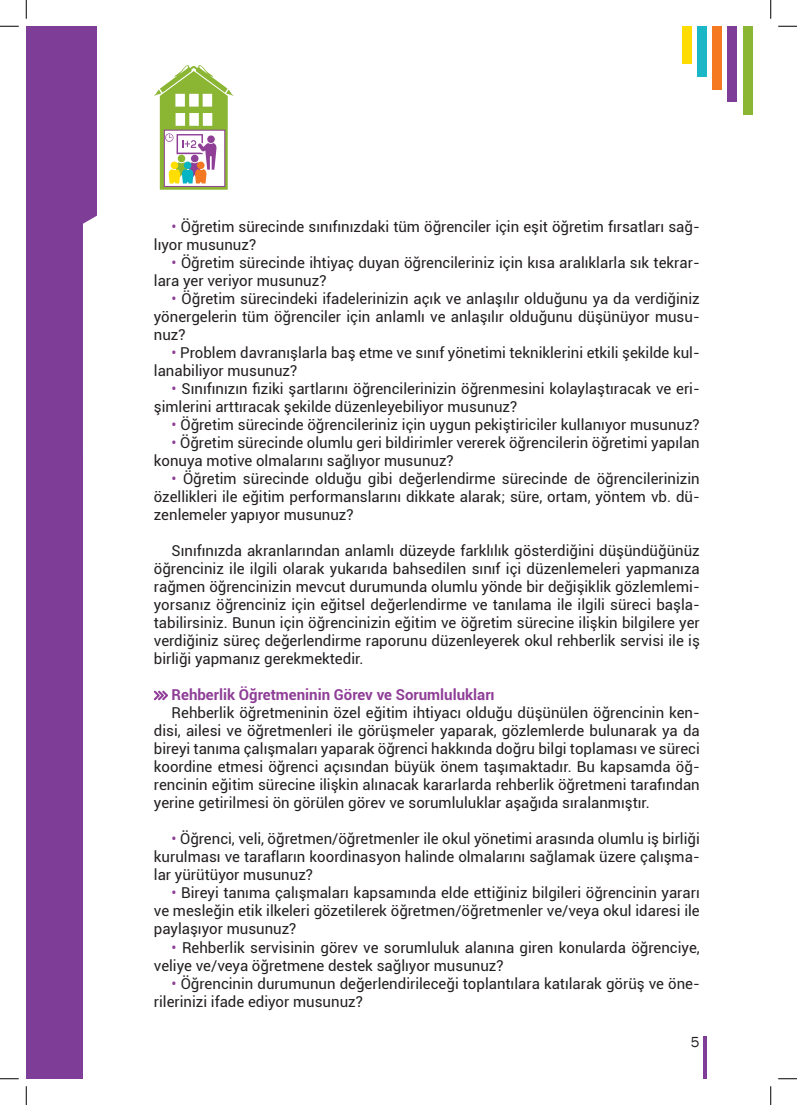
<style>
.page{position:relative;width:797px;height:1105px;background:#fff}
.page>*{position:absolute;margin:0;border:0;box-sizing:border-box;transform-origin:0 0}
.t1{font:15px/18px "Roboto";color:#231f20}
.t2{font:700 15px "Roboto";color:#8f3e97}
.t3{font:15px "Franklin Gothic";color:#231f20}
.s1{color:#8f3e97}
</style>
<div class="page">
<svg style="left:154px;top:691px;width:14px;height:9px"></svg>
<div style="left:26px;top:26px;width:71px;height:1053px;background:#7e3e98"></div>
<div style="left:743px;top:26px;width:9px;height:89px;background:#8ab634"></div>
<div style="left:727px;top:26px;width:10px;height:76px;background:#7e3e98"></div>
<div style="left:712px;top:26px;width:10px;height:64px;background:#f47921"></div>
<div style="left:697px;top:26px;width:9px;height:51px;background:#1cb7c6"></div>
<div style="left:682px;top:26px;width:9px;height:38px;background:#ffdc01"></div>
<div style="left:83px;top:215px;width:14px;height:218px;background:#fff"></div>
<div style="left:83px;top:433px;width:23px;height:646px;background:#fff"></div>
<svg style="left:154px;top:65px;width:79px;height:125px"></svg>
<div style="left:171px;top:162px;width:7px;height:7px;background:#ffde00;border-radius:50%"></div>
<hr style="left:703px;top:1036px;width:4px;height:43px;background:#7e3e98">
<svg style="left:0;top:25px;width:19px;height:2px"></svg>
<svg style="left:778px;top:25px;width:19px;height:2px"></svg>
<svg style="left:0;top:1078px;width:19px;height:1px"></svg>
<svg style="left:778px;top:1078px;width:19px;height:1px"></svg>
<svg style="left:25px;top:0;width:2px;height:19px"></svg>
<svg style="left:25px;top:1086px;width:2px;height:19px"></svg>
<svg style="left:770px;top:0;width:1px;height:19px"></svg>
<svg style="left:770px;top:1086px;width:1px;height:19px"></svg>
<p class="t1" style="left:154px;top:217px;width:547px;text-indent:18px"><span class="s1">•</span> Öğretim sürecinde sınıfınızdaki tüm öğrenciler için eşit öğretim fırsatları sağ&shy;lıyor musunuz?</p>
<p class="t1" style="left:154px;top:253px;width:547px;text-indent:18px"><span class="s1">•</span> Öğretim sürecinde ihtiyaç duyan öğrencileriniz için kısa aralıklarla sık tekrar&shy;lara yer veriyor musunuz?</p>
<p class="t1" style="left:154px;top:289px;width:547px;text-align:justify;text-indent:18px"><span class="s1">•</span> Öğretim sürecindeki ifadelerinizin açık ve anlaşılır olduğunu ya da verdiğiniz yönergelerin tüm öğrenciler için anlamlı ve anlaşılır olduğunu düşünüyor musu&shy;nuz?</p>
<p class="t1" style="left:154px;top:343px;width:547px;text-indent:18px"><span class="s1">•</span> Problem davranışlarla baş etme ve sınıf yönetimi tekniklerini etkili şekilde kul&shy;lanabiliyor musunuz?</p>
<p class="t1" style="left:154px;top:379px;width:547px;text-indent:18px"><span class="s1">•</span> Sınıfınızın fiziki şartlarını öğrencilerinizin öğrenmesini kolaylaştıracak ve eri&shy;şimlerini arttıracak şekilde düzenleyebiliyor musunuz?</p>
<p class="t1" style="left:172px;top:415px;width:529px"><span class="s1">•</span> Öğretim sürecinde öğrencileriniz için uygun pekiştiriciler kullanıyor musunuz?</p>
<p class="t1" style="left:154px;top:433px;width:547px;text-indent:18px"><span class="s1">•</span> Öğretim sürecinde olumlu geri bildirimler vererek öğrencilerin öğretimi yapılan konuya motive olmalarını sağlıyor musunuz?</p>
<p class="t1" style="left:154px;top:469px;width:547px;text-align:justify;text-indent:18px"><span class="s1">•</span> Öğretim sürecinde olduğu gibi değerlendirme sürecinde de öğrencilerinizin özellikleri ile eğitim performanslarını dikkate alarak; süre, ortam, yöntem vb. dü&shy;zenlemeler yapıyor musunuz?</p>
<p class="t1" style="left:154px;top:541px;width:547px;text-align:justify;text-indent:18px">Sınıfınızda akranlarından anlamlı düzeyde farklılık gösterdiğini düşündüğünüz öğrenciniz ile ilgili olarak yukarıda bahsedilen sınıf içi düzenlemeleri yapmanıza rağmen öğrencinizin mevcut durumunda olumlu yönde bir değişiklik gözlemlemi&shy;yorsanız öğrenciniz için eğitsel değerlendirme ve tanılama ile ilgili süreci başla&shy;tabilirsiniz. Bunun için öğrencinizin eğitim ve öğretim sürecine ilişkin bilgilere yer verdiğiniz süreç değerlendirme raporunu düzenleyerek okul rehberlik servisi ile iş birliği yapmanız gerekmektedir.</p>
<p class="t2" style="left:172px;top:684px;width:324px">Rehberlik Öğretmeninin Görev ve Sorumlulukları</p>
<p class="t1" style="left:154px;top:703px;width:547px;text-align:justify;text-indent:18px">Rehberlik öğretmeninin özel eğitim ihtiyacı olduğu düşünülen öğrencinin ken&shy;disi, ailesi ve öğretmenleri ile görüşmeler yaparak, gözlemlerde bulunarak ya da bireyi tanıma çalışmaları yaparak öğrenci hakkında doğru bilgi toplaması ve süreci koordine etmesi öğrenci açısından büyük önem taşımaktadır. Bu kapsamda öğ&shy;rencinin eğitim sürecine ilişkin alınacak kararlarda rehberlik öğretmeni tarafından yerine getirilmesi ön görülen görev ve sorumluluklar aşağıda sıralanmıştır.</p>
<p class="t1" style="left:154px;top:829px;width:547px;text-align:justify;text-indent:18px"><span class="s1">•</span> Öğrenci, veli, öğretmen/öğretmenler ile okul yönetimi arasında olumlu iş birliği kurulması ve tarafların koordinasyon halinde olmalarını sağlamak üzere çalışma&shy;lar yürütüyor musunuz?</p>
<p class="t1" style="left:154px;top:883px;width:547px;text-align:justify;text-indent:18px"><span class="s1">•</span> Bireyi tanıma çalışmaları kapsamında elde ettiğiniz bilgileri öğrencinin yararı ve mesleğin etik ilkeleri gözetilerek öğretmen/öğretmenler ve/veya okul idaresi ile paylaşıyor musunuz?</p>
<p class="t1" style="left:154px;top:937px;width:547px;text-indent:18px"><span class="s1">•</span> Rehberlik servisinin görev ve sorumluluk alanına giren konularda öğrenciye, veliye ve/veya öğretmene destek sağlıyor musunuz?</p>
<p class="t1" style="left:154px;top:973px;width:547px;text-indent:18px"><span class="s1">•</span> Öğrencinin durumunun değerlendirileceği toplantılara katılarak görüş ve öne&shy;rilerinizi ifade ediyor musunuz?</p>
<p class="t3" style="left:690px;top:1033px;width:10px">5</p>
</div>
